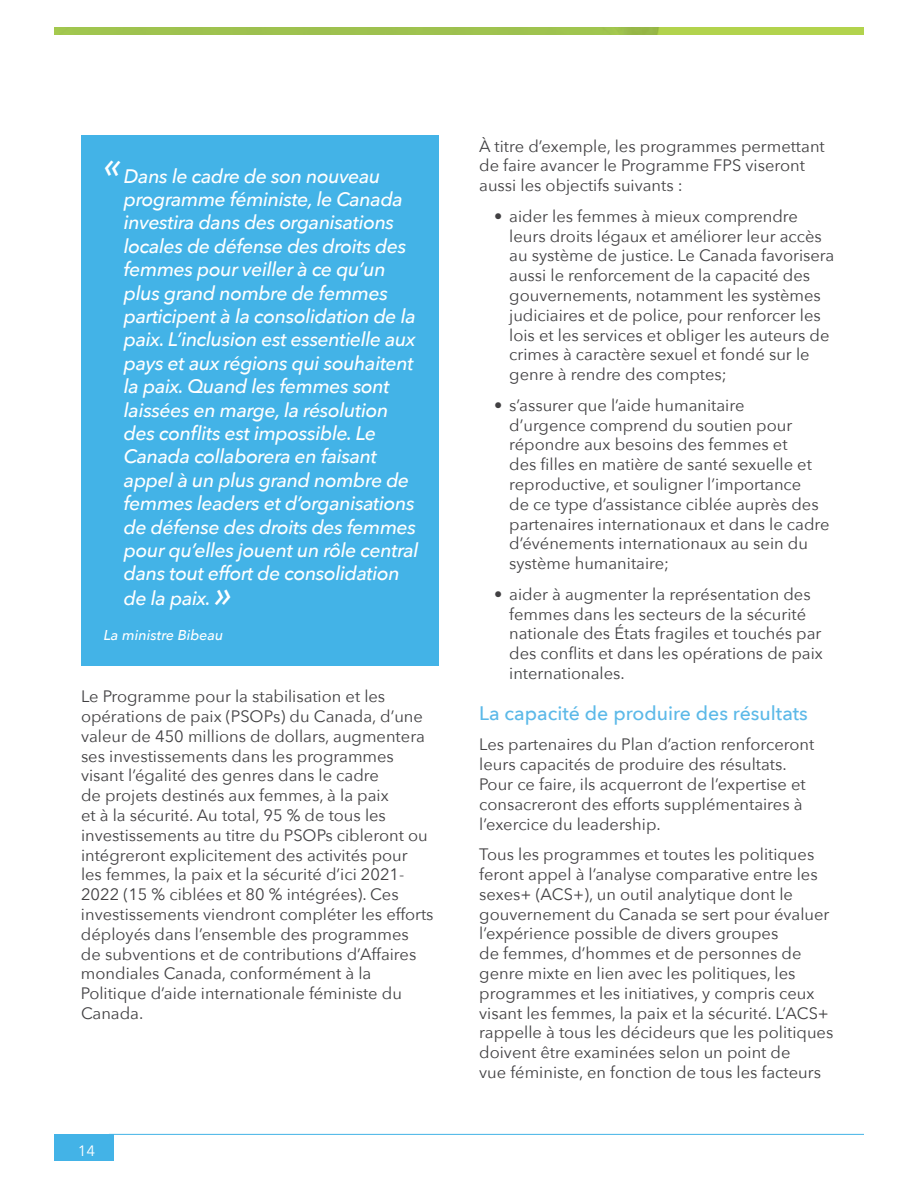
<style>
.page{position:relative;width:918px;height:1188px;background:#fff}
.page>*{position:absolute;margin:0;border:0;box-sizing:border-box;transform-origin:0 0}
.t1{font:italic 500 19.5px/23.4px "Avenir Next";letter-spacing:-.02em;color:#fff}
.t2{font:500 19.5px "Avenir Next";color:#5cb9e8}
.t3{font:16.5px/19.8px "Avenir Next";color:#414042}
.t4{font:15px "Avenir Next";color:#fff}
.t5{font:italic 500 14.25px "Avenir Next";color:#fff}
.s1{font-size:35.25px}
</style>
<div class="page">
<img style="left:54px;top:27px;width:810px;height:8px">
<div style="left:54px;top:1134px;width:59px;height:26px;background:#43b3e7"></div>
<hr style="left:109px;top:1134px;width:755px;height:1px;background:#43b3e7">
<div style="left:81px;top:135px;width:358px;height:530px;background:#43b3e7"></div>
<p class="t1" style="left:124px;top:163px;width:296px;text-indent:-20px"><sup>«</sup>Dans le cadre de son nouveau programme féministe, le Canada investira dans des organisations locales de défense des droits des femmes pour veiller à ce qu’un plus grand nombre de femmes participent à la consolidation de la paix. L’inclusion est essentielle aux pays et aux régions qui souhaitent la paix. Quand les femmes sont laissées en marge, la résolution des conflits est impossible. Le<br>Canada collaborera en faisant appel à un plus grand nombre de femmes leaders et d’organisations de défense des droits des femmes pour qu’elles jouent un rôle central dans tout effort de consolidation de la paix. <span class="s1">»</span></p>
<p class="t5" style="left:104px;top:623px;width:121px">La ministre Bibeau</p>
<p class="t3" style="left:81px;top:686px;width:354px">Le Programme pour la stabilisation et les opérations de paix (PSOPs) du Canada, d’une valeur de 450 millions de dollars, augmentera ses investissements dans les programmes visant l’égalité des genres dans le cadre<br>de projets destinés aux femmes, à la paix<br>et à la sécurité. Au total, 95 % de tous les investissements au titre du PSOPs cibleront ou intégreront explicitement des activités pour<br>les femmes, la paix et la sécurité d’ici 2021- 2022 (15 % ciblées et 80 % intégrées). Ces investissements viendront compléter les efforts déployés dans l’ensemble des programmes<br>de subventions et de contributions d’Affaires mondiales Canada, conformément à la Politique d’aide internationale féministe du Canada.</p>
<p class="t4" style="left:78px;top:1138px;width:19px">14</p>
<p class="t3" style="left:479px;top:135px;width:347px">À titre d’exemple, les programmes permettant de faire avancer le Programme FPS viseront aussi les objectifs suivants :</p>
<p class="t3" style="left:509px;top:205px;width:327px;text-indent:-15px">• aider les femmes à mieux comprendre leurs droits légaux et améliorer leur accès au système de justice. Le Canada favorisera aussi le renforcement de la capacité des gouvernements, notamment les systèmes judiciaires et de police, pour renforcer les lois et les services et obliger les auteurs de crimes à caractère sexuel et fondé sur le genre à rendre des comptes;</p>
<p class="t3" style="left:509px;top:394px;width:322px;text-indent:-15px">• s’assurer que l’aide humanitaire<br>d’urgence comprend du soutien pour répondre aux besoins des femmes et<br>des filles en matière de santé sexuelle et reproductive, et souligner l’importance<br>de ce type d’assistance ciblée auprès des partenaires internationaux et dans le cadre d’événements internationaux au sein du système humanitaire;</p>
<p class="t3" style="left:509px;top:583px;width:315px;text-indent:-15px">• aider à augmenter la représentation des femmes dans les secteurs de la sécurité nationale des États fragiles et touchés par des conflits et dans les opérations de paix internationales.</p>
<p class="t2" style="left:479px;top:696px;width:330px">La capacité de produire des résultats</p>
<p class="t3" style="left:479px;top:734px;width:337px">Les partenaires du Plan d’action renforceront leurs capacités de produire des résultats.<br>Pour ce faire, ils acquerront de l’expertise et consacreront des efforts supplémentaires à l’exercice du leadership.</p>
<p class="t3" style="left:479px;top:844px;width:356px">Tous les programmes et toutes les politiques feront appel à l’analyse comparative entre les sexes+ (ACS+), un outil analytique dont le gouvernement du Canada se sert pour évaluer l’expérience possible de divers groupes<br>de femmes, d’hommes et de personnes de genre mixte en lien avec les politiques, les programmes et les initiatives, y compris ceux visant les femmes, la paix et la sécurité. L’ACS+ rappelle à tous les décideurs que les politiques doivent être examinées selon un point de<br>vue féministe, en fonction de tous les facteurs</p>
</div>
